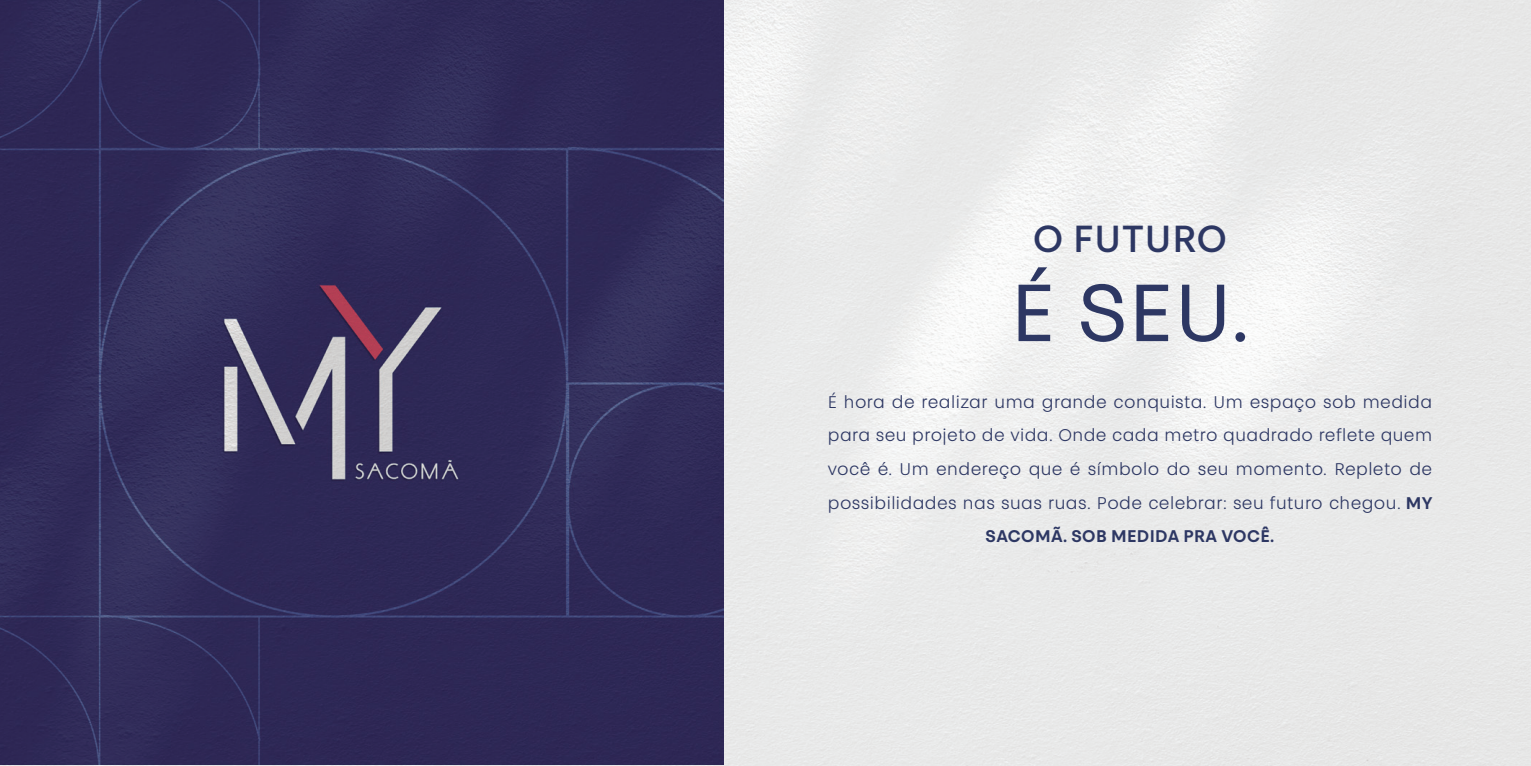
<style>
.page{position:relative;width:1531px;height:766px;background:#fff}
.page>*{position:absolute;margin:0;border:0;box-sizing:border-box;transform-origin:0 0}
.t1{font:80.3px "Touche";color:#2d3763}
.t2{font:500 37.5px "Touche";letter-spacing:.025em;color:#2d3763}
.t3{font:300 16.8px/33.6px "Touche";letter-spacing:.025em;color:#2d3763;text-align:center}
.s1{font-weight:600}
</style>
<div class="page">
<img style="left:0;top:0;width:1531px;height:765px">
<img style="left:0;top:0;width:723px;height:764px">
<h2 class="t2" style="left:1033px;top:215px;width:195px">O FUTURO</h2>
<h1 class="t1" style="left:1010px;top:263px;width:240px">É SEU.</h1>
<p class="t3" style="left:828px;top:384px;width:606px">É hora de realizar uma grande conquista. Um espaço sob medida para seu projeto de vida. Onde cada metro quadrado reflete quem você é. Um endereço que é símbolo do seu momento. Repleto de possibilidades nas suas ruas. Pode celebrar: seu futuro chegou. <span class="s1">MY SACOMÃ. SOB MEDIDA PRA VOCÊ.</span></p>
</div>
